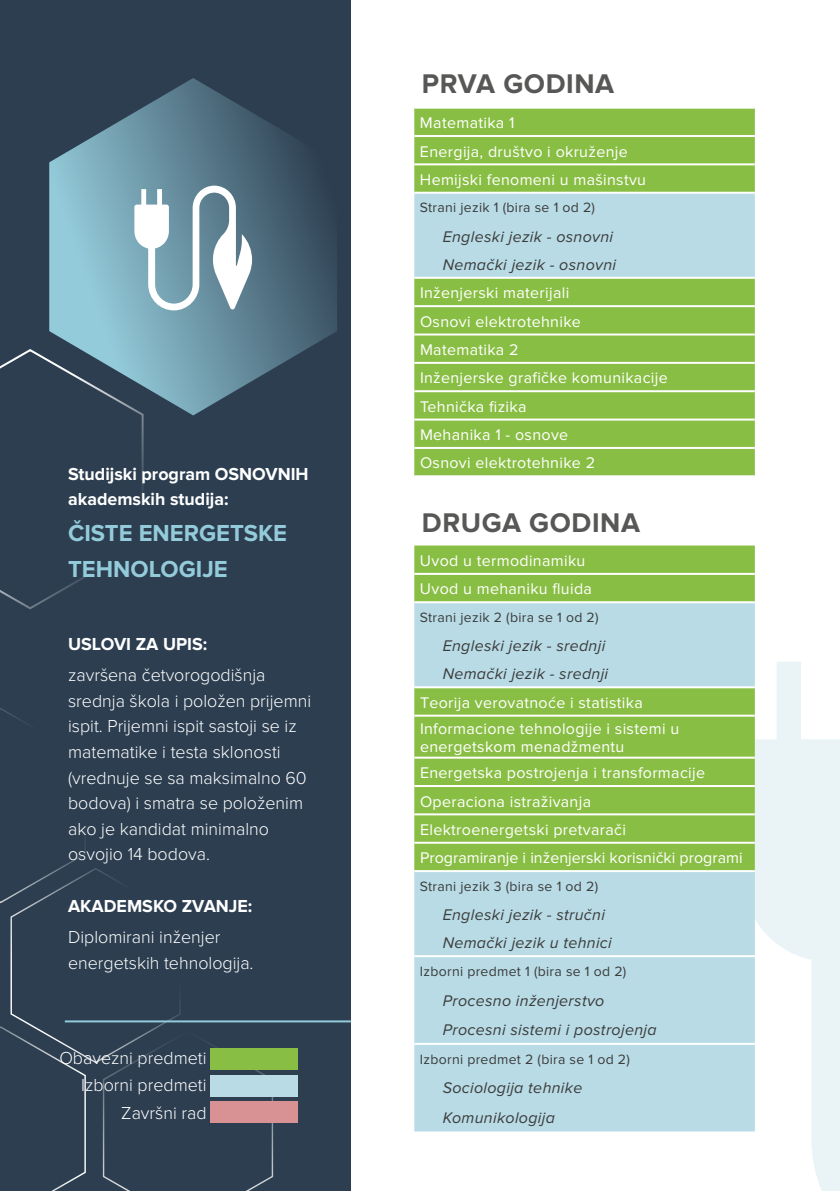
<style>
.page{position:relative;width:840px;height:1191px;background:#fff}
.page>*{position:absolute;margin:0;border:0;box-sizing:border-box;transform-origin:0 0}
.t1{font:700 28px "Proxima Nova";letter-spacing:.02em;color:#575756}
.t2{font:700 24px/36px "Proxima Nova";color:#94cbda}
.t3{font:300 18px/25.6px "Proxima Nova";color:#fff}
.t4{font:700 18px/25.6px "Proxima Nova";color:#fff}
.t5{font:16px/28.4px "Proxima Nova";letter-spacing:.02em;color:#fff}
.t6{font:italic 16px/28.4px "Proxima Nova";letter-spacing:.02em;color:#3c3c3b}
.t7{font:14px "Proxima Nova";letter-spacing:.02em;color:#3c3c3b}
</style>
<div class="page">
<div style="left:0;top:0;width:350px;height:1191px;background:#2c3e50"></div>
<svg style="left:0;top:708px;width:274px;height:483px"></svg>
<svg style="left:741px;top:644px;width:98px;height:547px;fill:#eaf4f7"></svg>
<div style="left:414px;top:109px;width:340px;height:366px;background:#89be44"></div>
<div style="left:414px;top:194px;width:340px;height:83px;background:#b8dbe6"></div>
<hr style="left:414px;top:135px;width:340px;height:2px;background:#fff">
<hr style="left:414px;top:163px;width:340px;height:2px;background:#fff">
<hr style="left:414px;top:192px;width:340px;height:2px;background:#fff">
<hr style="left:414px;top:277px;width:340px;height:2px;background:#fff">
<hr style="left:414px;top:305px;width:340px;height:2px;background:#fff">
<hr style="left:414px;top:333px;width:340px;height:2px;background:#fff">
<hr style="left:414px;top:362px;width:340px;height:2px;background:#fff">
<hr style="left:414px;top:390px;width:340px;height:2px;background:#fff">
<hr style="left:414px;top:418px;width:340px;height:2px;background:#fff">
<hr style="left:414px;top:447px;width:340px;height:2px;background:#fff">
<div style="left:414px;top:545px;width:340px;height:56px;background:#89be44"></div>
<svg style="left:414px;top:603px;width:340px;height:528px;background:#a9d1b0"></svg>
<hr style="left:414px;top:870px;width:340px;height:2px;background:#fff">
<hr style="left:414px;top:955px;width:340px;height:2px;background:#fff">
<hr style="left:414px;top:1042px;width:340px;height:2px;background:#fff">
<hr style="left:414px;top:686px;width:340px;height:2px;background:#fff">
<hr style="left:414px;top:573px;width:340px;height:2px;background:#fff">
<hr style="left:414px;top:714px;width:340px;height:2px;background:#fff">
<hr style="left:414px;top:756px;width:340px;height:2px;background:#fff">
<hr style="left:414px;top:785px;width:340px;height:2px;background:#fff">
<hr style="left:414px;top:813px;width:340px;height:2px;background:#fff">
<hr style="left:414px;top:841px;width:340px;height:2px;background:#fff">
<svg style="left:0;top:349px;width:144px;height:261px"></svg>
<svg style="left:49px;top:78px;width:288px;height:337px"></svg>
<hr style="left:65px;top:1020px;width:285px;height:2px;background:#94cbda">
<div style="left:210px;top:1048px;width:88px;height:21px;background:#89be44"></div>
<div style="left:210px;top:1075px;width:88px;height:21px;background:#b8dbe6"></div>
<div style="left:210px;top:1101px;width:88px;height:21px;background:#d89293"></div>
<svg style="left:134px;top:186px;width:118px;height:124px;background:#9eb7c1"></svg>
<p class="t4" style="left:68px;top:461px;width:242px">Studijski program OSNOVNIH akademskih studija:</p>
<h2 class="t2" style="left:68px;top:516px;width:220px">ČISTE ENERGETSKE<br>TEHNOLOGIJE</h2>
<p class="t4" style="left:68px;top:631px;width:141px">USLOVI ZA UPIS:</p>
<p class="t3" style="left:68px;top:662px;width:244px">završena četvorogodišnja srednja škola i položen prijemni ispit. Prijemni ispit sastoji se iz matematike i testa sklonosti (vrednuje se sa maksimalno 60 bodova) i smatra se položenim ako je kandidat minimalno osvojio 14 bodova.</p>
<p class="t4" style="left:68px;top:893px;width:186px">AKADEMSKO ZVANJE:</p>
<p class="t3" style="left:68px;top:924px;width:187px">Diplomirani inženjer еnеrgеtskih tеhnоlоgiја.</p>
<p class="t3" style="left:59px;top:1044px;width:149px;line-height:27.2px;text-align:right">Obavezni predmeti<br>Izborni predmeti<br>Završni rad</p>
<h1 class="t1" style="left:422px;top:67px;width:193px">PRVA GODINA</h1>
<p class="t5" style="left:420px;top:109px;width:227px">Matematika 1<br>Energija, društvo i okruženje<br>Hemijski fenomeni u mašinstvu</p>
<p class="t7" style="left:420px;top:200px;width:176px">Strani jezik 1 (bira se 1 od 2)</p>
<p class="t6" style="left:442px;top:222px;width:175px">Engleski jezik - osnovni<br>Nemački jezik - osnovni</p>
<p class="t5" style="left:420px;top:279px;width:249px">Inženjerski materijali<br>Osnovi elektrotehnike<br>Matematika 2<br>Inžеnjеrskе grаfičkе kоmunikаciје<br>Теhničkа fizikа<br>Меhаnikа 1 - оsnоvе<br>Osnovi elektrotehnike 2</p>
<h1 class="t1" style="left:422px;top:506px;width:219px">DRUGA GODINA</h1>
<p class="t5" style="left:420px;top:547px;width:173px">Uvod u termodinamiku<br>Uvod u mehaniku fluida</p>
<p class="t7" style="left:420px;top:609px;width:180px">Strani jezik 2 (bira se 1 od 2)</p>
<p class="t6" style="left:442px;top:632px;width:167px">Engleski jezik - srednji<br>Nemački jezik - srednji</p>
<p class="t5" style="left:420px;top:689px;width:260px;line-height:26.2px">Теоriја vеrоvаtnоćе i stаtistikа<br>Informacione tehnologije i sistemi u</p>
<p class="t5" style="left:420px;top:734px;width:286px;line-height:26.2px">energetskom menadžmentu<br>Energetska postrojenja i transformacije</p>
<p class="t5" style="left:420px;top:787px;width:324px">Operaciona istraživanja<br>Elektroenergetski pretvarači<br>Programiranje i inženjerski korisnički programi</p>
<p class="t7" style="left:420px;top:878px;width:179px">Strani jezik 3 (bira se 1 od 2)</p>
<p class="t6" style="left:442px;top:900px;width:170px">Engleski jezik - stručni<br>Nemački jezik u tehnici</p>
<p class="t7" style="left:420px;top:963px;width:208px">Izbоrni prеdmеt 1 (birа sе 1 оd 2)</p>
<p class="t6" style="left:442px;top:986px;width:215px;line-height:29.6px">Prоcеsnо inžеnjеrstvо<br>Prоcеsni sistеmi i pоstrојеnjа</p>
<p class="t7" style="left:420px;top:1050px;width:211px">Izbоrni prеdmеt 2 (birа sе 1 оd 2)</p>
<p class="t6" style="left:442px;top:1073px;width:141px;line-height:29.6px">Sociologija tehnike<br>Komunikologija</p>
</div>
